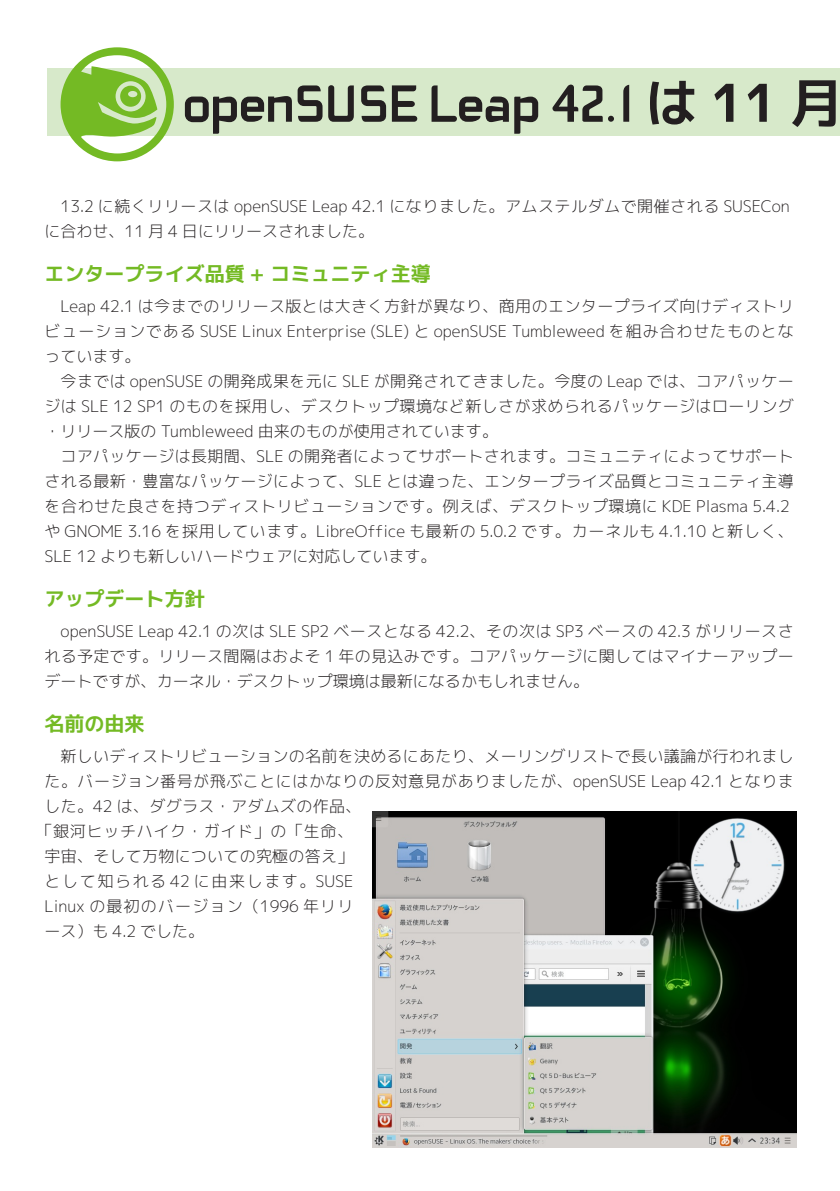
<style>
.page{position:relative;width:840px;height:1191px;background:#fff}
.page>*{position:absolute;margin:0;border:0;box-sizing:border-box;transform-origin:0 0}
.t1{font:700 52px "Fifth Leg";color:#231f20}
.t2{font:20px "mplus 1 p bold";color:#74ba24}
.t3{font:16px/25px "mplus 1 p light";letter-spacing:.02em;color:#231f20;text-align:justify}
.t4{font:16px/25px "mplus 1 p light";color:#231f20}
.t5{font:16px "mplus 1 p light";letter-spacing:.07em;color:#231f20}
.t6{font:16px "mplus 1 p light";letter-spacing:.1em;color:#231f20}
.t7{font:16px "mplus 1 p light";letter-spacing:.045em;color:#231f20}
.s1{font-family:"mplus 1 p bold";font-weight:400}
</style>
<div class="page">
<div style="left:47px;top:69px;width:792px;height:67px;background:#d7e9ca"></div>
<svg style="left:60px;top:47px;width:114px;height:114px"></svg>
<img style="left:372px;top:811px;width:423px;height:336px">
<h1 class="t1" style="left:183px;top:69px;width:660px">openSUSE Leap 42.1 <span class="s1">は 11 月</span></h1>
<p class="t4" style="left:44px;top:193px;width:746px;text-indent:16px">13.2 に続くリリースは openSUSE Leap 42.1 になりました。アムステルダムで開催される SUSEConに合わせ、11 月 4 日にリリースされました。</p>
<p class="t2" style="left:44px;top:259px;width:387px">エンタープライズ品質 + コミュニティ主導</p>
<p class="t3" style="left:44px;top:293px;width:750px;text-indent:16px">Leap 42.1 は今までのリリース版とは大きく方針が異なり、商用のエンタープライズ向けディストリビューションである SUSE Linux Enterprise (SLE) と openSUSE Tumbleweed を組み合わせたものとなっています。</p>
<p class="t3" style="left:44px;top:368px;width:750px;text-indent:16px">今までは openSUSE の開発成果を元に SLE が開発されてきました。今度の Leap では、コアパッケージは SLE 12 SP1 のものを採用し、デスクトップ環境など新しさが求められるパッケージはローリング・リリース版の Tumbleweed 由来のものが使用されています。</p>
<p class="t3" style="left:44px;top:443px;width:750px;text-align:left;text-indent:16px">コアパッケージは長期間、SLE の開発者によってサポートされます。コミュニティによってサポートされる最新・豊富なパッケージによって、SLE とは違った、エンタープライズ品質とコミュニティ主導を合わせた良さを持つディストリビューションです。例えば、デスクトップ環境に KDE Plasma 5.4.2や GNOME 3.16 を採用しています。LibreOffice も最新の 5.0.2 です。カーネルも 4.1.10 と新しく、SLE 12 よりも新しいハードウェアに対応しています。</p>
<p class="t2" style="left:44px;top:584px;width:162px">アップデート方針</p>
<p class="t3" style="left:44px;top:618px;width:750px;text-indent:16px">openSUSE Leap 42.1 の次は SLE SP2 ベースとなる 42.2、その次は SP3 ベースの 42.3 がリリースされる予定です。リリース間隔はおよそ 1 年の見込みです。コアパッケージに関してはマイナーアップーデートですが、カーネル・デスクトップ環境は最新になるかもしれません。</p>
<p class="t2" style="left:44px;top:709px;width:102px">名前の由来</p>
<p class="t3" style="left:61px;top:743px;width:734px">新しいディストリビューションの名前を決めるにあたり、メーリングリストで長い議論が行われまし</p>
<p class="t3" style="left:44px;top:768px;width:750px">た。バージョン番号が飛ぶことにはかなりの反対意見がありましたが、openSUSE Leap 42.1 となりま</p>
<p class="t3" style="left:44px;top:793px;width:318px">した。42 は、ダグラス・アダムズの作品、</p>
<p class="t7" style="left:36px;top:820px;width:318px">「銀河ヒッチハイク・ガイド」の「生命、</p>
<p class="t3" style="left:44px;top:843px;width:310px">宇宙、そして万物についての究極の答え」</p>
<p class="t6" style="left:44px;top:870px;width:310px">として知られる 42 に由来します。SUSE</p>
<p class="t5" style="left:44px;top:895px;width:310px">Linux の最初のバージョン（1996 年リリ</p>
<p class="t3" style="left:44px;top:918px;width:161px">ース）も 4.2 でした。</p>
</div>
